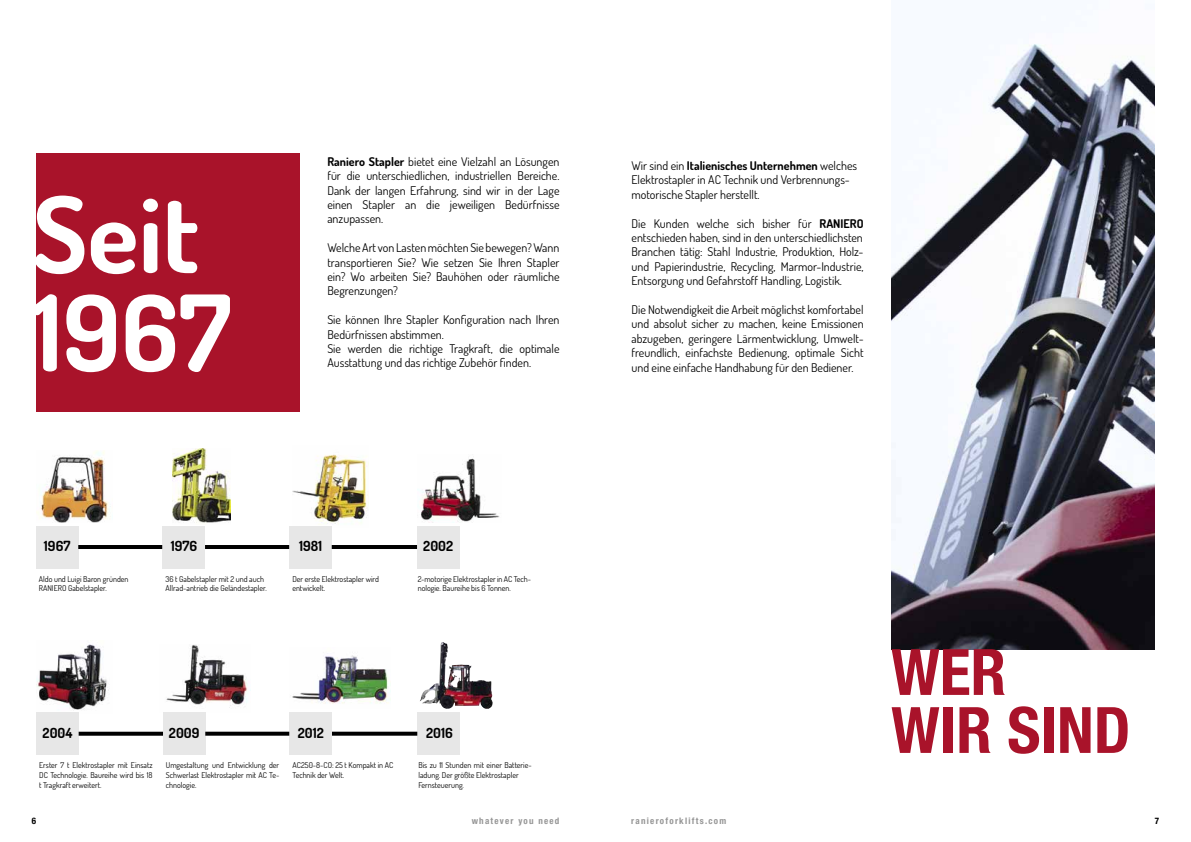
<style>
.page{position:relative;width:1191px;height:842px;background:#fff}
.page>*{position:absolute;margin:0;border:0;box-sizing:border-box;transform-origin:0 0}
.t1{font:700 105.4px/98.3px "Dosis";color:#fff}
.t2{font:700 condensed 64px/58px "Helvetica Neue LT Std";color:#a9132a}
.t3{font:700 14px "Dosis";color:#000}
.t4{font:12px/14.4px "Dosis";color:#000;text-align:justify}
.t5{font:700 condensed 9px "Helvetica Neue LT Std";letter-spacing:.14em;color:#969696}
.t6{font:700 condensed 9px "Helvetica Neue LT Std";color:#000}
.t7{font:8px/9.6px "Dosis";color:#000}
.s1{font-weight:700}
</style>
<div class="page">
<div style="left:36px;top:153px;width:263px;height:259px;background:#a9132a"></div>
<img style="left:36px;top:451px;width:75px;height:71px">
<img style="left:36px;top:644px;width:73px;height:69px">
<div style="left:36px;top:526px;width:42px;height:42px;background:#e7e7e7"></div>
<div style="left:36px;top:713px;width:43px;height:42px;background:#e7e7e7"></div>
<hr style="left:78px;top:545px;width:85px;height:4px;background:#000">
<svg style="left:79px;top:732px;width:84px;height:4px"></svg>
<img style="left:172px;top:449px;width:58px;height:74px">
<img style="left:166px;top:645px;width:82px;height:63px">
<div style="left:163px;top:526px;width:42px;height:42px;background:#e7e7e7"></div>
<div style="left:163px;top:712px;width:42px;height:43px;background:#e7e7e7"></div>
<hr style="left:205px;top:545px;width:84px;height:4px;background:#000">
<svg style="left:205px;top:732px;width:85px;height:4px"></svg>
<img style="left:293px;top:454px;width:75px;height:70px">
<img style="left:292px;top:655px;width:97px;height:49px">
<div style="left:289px;top:526px;width:43px;height:42px;background:#e7e7e7"></div>
<div style="left:290px;top:712px;width:42px;height:43px;background:#e7e7e7"></div>
<hr style="left:332px;top:545px;width:85px;height:4px;background:#000">
<svg style="left:332px;top:732px;width:86px;height:4px"></svg>
<img style="left:417px;top:458px;width:83px;height:65px">
<img style="left:420px;top:642px;width:22px;height:62px">
<div style="left:417px;top:526px;width:42px;height:42px;background:#e7e7e7"></div>
<div style="left:418px;top:712px;width:42px;height:43px;background:#e7e7e7"></div>
<img style="left:892px;top:44px;width:263px;height:605px">
<h1 class="t1" style="left:32px;top:183px;width:200px">Seit<br>1967</h1>
<p class="t4" style="left:327px;top:154px;width:234px"><span class="s1">Raniero Stapler</span> bietet eine Vielzahl an Lösungen für die unterschiedlichen, industriellen Bereiche.<br>Dank der langen Erfahrung, sind wir in der Lage einen Stapler an die jeweiligen Bedürfnisse anzupassen.</p>
<p class="t4" style="left:327px;top:240px;width:234px">Welche Art von Lasten möchten Sie bewegen? Wann transportieren Sie? Wie setzen Sie Ihren Stapler ein? Wo arbeiten Sie? Bauhöhen oder räumliche Begrenzungen?</p>
<p class="t4" style="left:327px;top:312px;width:234px;text-align:left">Sie können Ihre Stapler Konfiguration nach Ihren Bedürfnissen abstimmen.<br>Sie werden die richtige Tragkraft, die optimale Ausstattung und das richtige Zubehör finden.</p>
<p class="t4" style="left:631px;top:158px;width:227px;text-align:left">Wir sind ein <span class="s1">Italienisches Unternehmen</span> welches<br>Elektrostapler in AC Technik und Verbrennungs&shy;motorische Stapler herstellt.</p>
<p class="t4" style="left:631px;top:216px;width:234px">Die Kunden welche sich bisher für <span class="s1">RANIERO </span>entschieden haben, sind in den unterschiedlichsten Branchen tätig: Stahl Industrie, Produktion, Holz&shy;und Papierindustrie, Recycling, Marmor-Industrie, Entsorgung und Gefahrstoff Handling, Logistik.</p>
<p class="t4" style="left:631px;top:302px;width:234px">Die Notwendigkeit die Arbeit möglichst komfortabel und absolut sicher zu machen, keine Emissionen abzugeben, geringere Lärmentwicklung, Umwelt&shy;freundlich, einfachste Bedienung, optimale Sicht und eine einfache Handhabung für den Bediener.</p>
<p class="t3" style="left:44px;top:537px;width:28px">1967</p>
<p class="t3" style="left:171px;top:537px;width:28px">1976</p>
<p class="t3" style="left:299px;top:537px;width:25px">1981</p>
<p class="t3" style="left:423px;top:537px;width:31px">2002</p>
<p class="t7" style="left:39px;top:574px;width:91px">Aldo und Luigi Baron gründen<br>RANIERO Gabelstapler.</p>
<p class="t7" style="left:166px;top:574px;width:103px">36 t Gabelstapler mit 2 und auch<br>Allrad-antrieb die Geländestapler.</p>
<p class="t7" style="left:292px;top:574px;width:88px">Der erste Elektrostapler wird entwickelt.</p>
<p class="t7" style="left:418px;top:574px;width:115px">2-motorige Elektrostapler in AC Tech&shy;nologie. Baureihe bis 6 Tonnen.</p>
<p class="t3" style="left:43px;top:724px;width:31px">2004</p>
<p class="t3" style="left:169px;top:724px;width:32px">2009</p>
<p class="t3" style="left:298px;top:724px;width:28px">2012</p>
<p class="t3" style="left:426px;top:724px;width:28px">2016</p>
<h2 class="t2" style="left:891px;top:642px;width:241px">WER<br>WIR SIND</h2>
<p class="t7" style="left:39px;top:760px;width:115px;text-align:justify">Erster 7 t Elektrostapler mit Einsatz DC Technologie. Baureihe wird bis 18 t Tragkraft erweitert.</p>
<p class="t7" style="left:166px;top:760px;width:115px;text-align:justify">Umgestaltung und Entwicklung der Schwerlast Elektrostapler mit AC Te&shy;chnologie.</p>
<p class="t7" style="left:292px;top:760px;width:102px">AC250-8-CO: 25 t Kompakt in AC<br>Technik der Welt.</p>
<p class="t7" style="left:418px;top:760px;width:115px">Bis zu 11 Stunden mit einer Batterie&shy;ladung. Der größte Elektrostapler<br>Fernsteuerung.</p>
<p class="t6" style="left:32px;top:815px;width:6px">6</p>
<p class="t5" style="left:471px;top:815px;width:89px">whatever you need</p>
<p class="t5" style="left:631px;top:815px;width:97px">ranieroforklifts.com</p>
<p class="t6" style="left:1155px;top:815px;width:6px">7</p>
</div>
